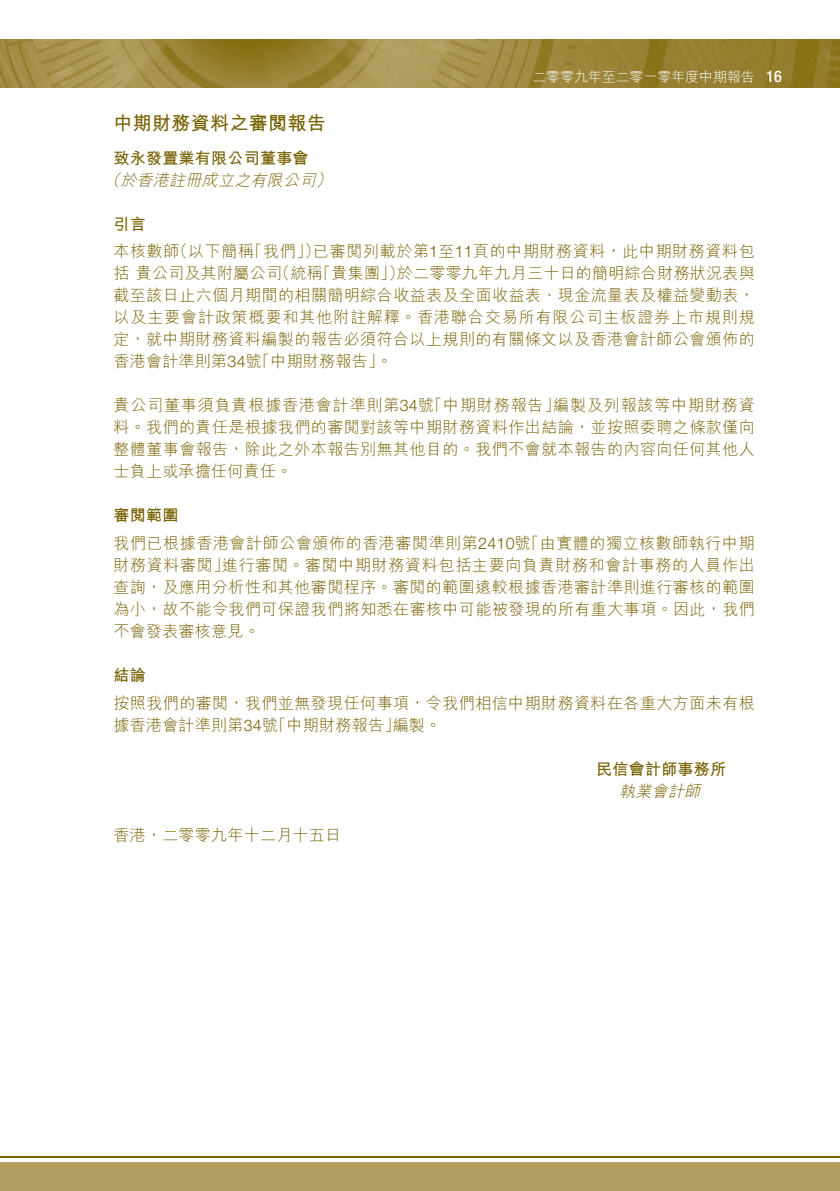
<style>
.page{position:relative;width:840px;height:1191px;background:#fff}
.page>*{position:absolute;margin:0;border:0;box-sizing:border-box;transform-origin:0 0}
.t1{font:700 19px "M Hei HK";letter-spacing:.015em;color:#766000}
.t2{font:300 16px/22px "M Hei HK";letter-spacing:.03em;color:#766000}
.t3{font:700 16px "M Hei HK";letter-spacing:.015em;color:#766000}
.t4{font:italic 300 16px "M Hei HK";color:#766000}
.t5{font:300 16px "M Hei HK";letter-spacing:.055em;color:#766000}
.t6{font:500 condensed 16px "Helvetica Neue LT Std";color:#fff}
.t7{font:300 14px "M Hei HK";letter-spacing:-.01em;color:#fff}
.s1{font-family:"Helvetica Neue LT Std"}
.s2{font-weight:700}
</style>
<div class="page">
<div style="left:0;top:1162px;width:839px;height:29px;background:#b29e61"></div>
<hr style="left:0;top:1156px;width:839px;height:2px;background:#766000">
<img style="left:0;top:40px;width:839px;height:48px">
<p class="t1" style="left:113px;top:109px;width:214px">中期財務資料之審閱報告</p>
<p class="t3" style="left:113px;top:146px;width:196px">致永發置業有限公司董事會</p>
<p class="t4" style="left:315px;top:168px;width:22px">(</p>
<p class="t4" style="left:104px;top:168px;width:22px">（</p>
<p class="t3" style="left:113px;top:212px;width:34px">引言</p>
<p class="t4" style="left:120px;top:168px;width:201px">於香港註冊成立之有限公司</p>
<p class="t7" style="left:532px;top:67px;width:224px">二零零九年至二零一零年度中期報告</p>
<p class="t2" style="left:113px;top:240px;width:67px">本核數師</p>
<p class="t2" style="left:171px;top:240px;width:84px">（以下簡稱</p>
<p class="t2" style="left:246px;top:240px;width:76px">「我們」）</p>
<p class="t2" style="left:313px;top:240px;width:443px">已審閱列載於第至<span class="s1">1 11</span>頁的中期財務資料，此中期財務資料包</p>
<p class="t2" style="left:274px;top:262px;width:50px">（統稱</p>
<p class="t2" style="left:315px;top:262px;width:91px">「貴集團」）</p>
<p class="t2" style="left:113px;top:262px;width:642px">括貴公司及其附屬公司<br>截至該日止六個月期間的相關簡明綜合收益表及全面收益表、現金流量表及權益變動表，以及主要會計政策概要和其他附註解釋。香港聯合交易所有限公司主板證券上市規則規定，就中期財務資料編製的報告必須符合以上規則的有關條文以及香港會計師公會頒佈的香港會計準則第<span class="s1">34</span> 「號中期財務報告。「</p>
<p class="t5" style="left:553px;top:394px;width:203px">編製及列報該等中期財務資</p>
<p class="t2" style="left:396px;top:262px;width:359px">於二零零九年九月三十日的簡明綜合財務狀況表與</p>
<p class="t2" style="left:113px;top:394px;width:642px">貴公司董事須負責根據香港會計準則第<span class="s1">34</span> 「號中期財務報告」<br>料。我們的責任是根據我們的審閱對該等中期財務資料作出結論，並按照委聘之條款僅向整體董事會報告，除此之外本報告別無其他目的。我們不會就本報告的內容向任何其他人士負上或承擔任何責任。</p>
<p class="t2" style="left:113px;top:501px;width:642px;line-height:27.6px"><span class="s2">審閱範圍<br></span>我們已根據香港會計師公會頒佈的香港審閱準則第<span class="s1">2410</span> 「號由實體的獨立核數師執行中期</p>
<p class="t2" style="left:222px;top:553px;width:534px">進行審閱。審閱中期財務資料包括主要向負責財務和會計事務的人員作出</p>
<p class="t2" style="left:113px;top:553px;width:642px">財務資料審閱」<br>查詢，及應用分析性和其他審閱程序。審閱的範圍遠較根據香港審計準則進行審核的範圍為小，故不能令我們可保證我們將知悉在審核中可能被發現的所有重大事項。因此，我們不會發表審核意見。</p>
<p class="t3" style="left:113px;top:663px;width:34px">結論</p>
<p class="t2" style="left:392px;top:691px;width:363px;text-indent:-279px">按照我們的審閱，我們並無發現任何事項，令我們相信中期財務資料在各重大方面未有根編製。</p>
<p class="t2" style="left:113px;top:713px;width:288px">據香港會計準則第<span class="s1">34</span> 「號中期財務報告」</p>
<p class="t2" style="left:113px;top:823px;width:229px">香港，二零零九年十二月十五日</p>
<p class="t3" style="left:596px;top:757px;width:131px">民信會計師事務所</p>
<p class="t4" style="left:618px;top:779px;width:87px">執業會計師</p>
<p class="t6" style="left:765px;top:66px;width:9px">16</p>
</div>
